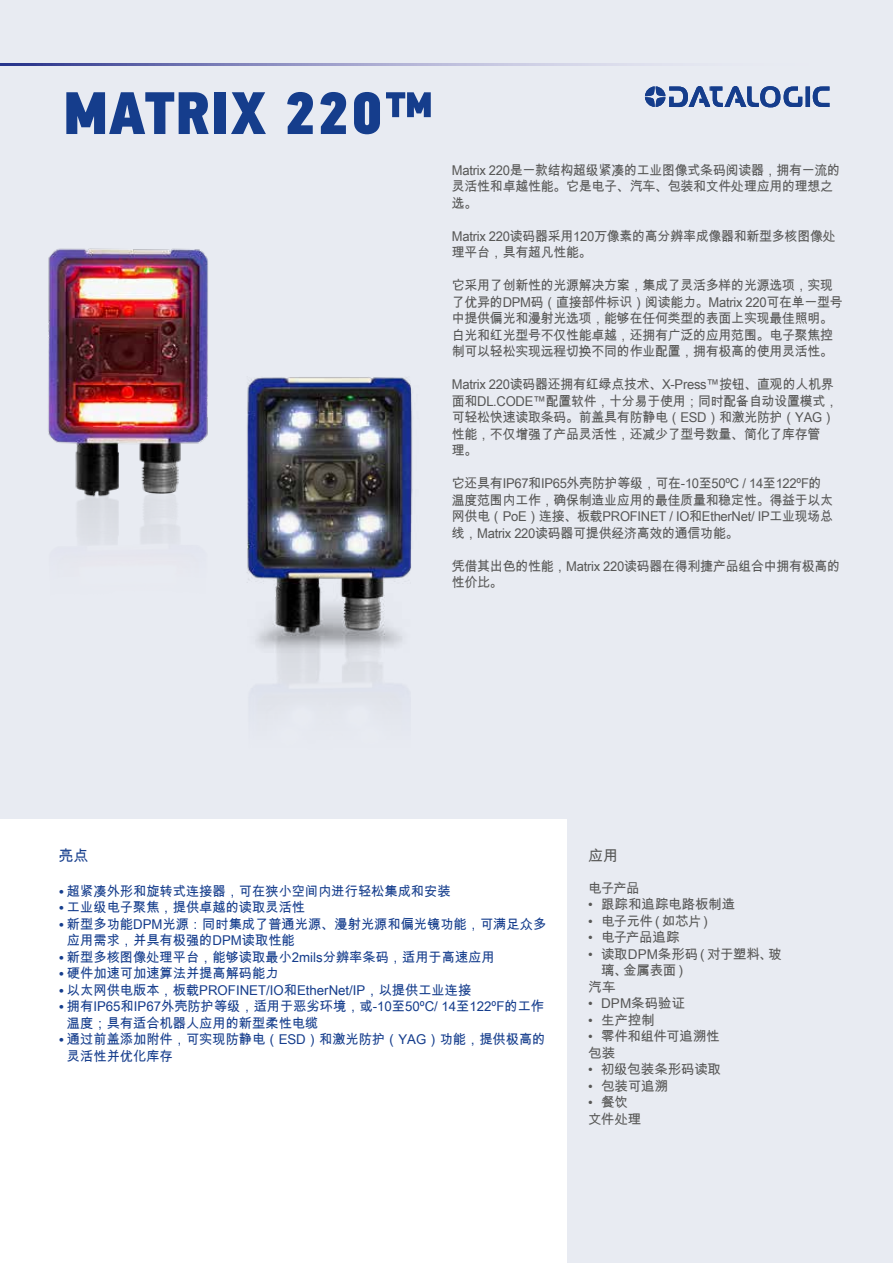
<style>
.page{position:relative;width:893px;height:1263px;background:#e8ebf2}
.page>*{position:absolute;margin:0;border:0;box-sizing:border-box;transform-origin:0 0}
.t1{font:60px "PF Din Text Cond Pro X Black";letter-spacing:.01em;color:#153d8c}
.t2{font:15px "Arial Unicode MS";color:#575756}
.t3{font:15px "Arial Unicode MS";color:#153d8c}
.t4{font:13.5px/16.5px "Arial Unicode MS";letter-spacing:-.02em;color:#575756;scale:.96 1}
.t5{font:13.5px/16.5px "Arial Unicode MS";color:#153d8c}
.t6{font:13.5px/16.5px "Arial Unicode MS";letter-spacing:-.02em;color:#575756}
.t7{font:13.5px "Arial Unicode MS";color:#575756}
.s1{font-family:"PF Din Text Cond Pro";font-size:15px}
</style>
<div class="page">
<svg style="left:0;top:64px;width:645px;height:1px"></svg>
<img style="left:48px;top:248px;width:160px;height:293px">
<img style="left:247px;top:377px;width:166px;height:315px">
<div style="left:0;top:820px;width:567px;height:443px;background:#fff"></div>
<svg style="left:645px;top:86px;width:184px;height:21px"></svg>
<h1 class="t1" style="left:63px;top:75px;width:372px">MATRIX 220™</h1>
<p class="t4" style="left:452px;top:161px;width:406px">Matrix 220是一款结构超级紧凑的工业图像式条码阅读器，拥有一流的灵活性和卓越性能。它是电子、汽车、包装和文件处理应用的理想之选。</p>
<p class="t4" style="left:452px;top:227px;width:401px">Matrix 220读码器采用120万像素的高分辨率成像器和新型多核图像处理平台，具有超凡性能。</p>
<p class="t4" style="left:452px;top:277px;width:409px">它采用了创新性的光源解决方案，集成了灵活多样的光源选项，实现了优异的DPM码（直接部件标识）阅读能力。Matrix 220可在单一型号中提供偏光和漫射光选项，能够在任何类型的表面上实现最佳照明。白光和红光型号不仅性能卓越，还拥有广泛的应用范围。电子聚焦控制可以轻松实现远程切换不同的作业配置，拥有极高的使用灵活性。</p>
<p class="t4" style="left:452px;top:376px;width:404px">Matrix 220读码器还拥有红绿点技术、X-Press™按钮、直观的人机界面和DL.CODE™配置软件，十分易于使用；同时配备自动设置模式，可轻松快速读取条码。前盖具有防静电（ESD）和激光防护（YAG）性能，不仅增强了产品灵活性，还减少了型号数量、简化了库存管<br>理。</p>
<p class="t4" style="left:452px;top:475px;width:399px">它还具有IP67和IP65外壳防护等级，可在-10至50ºC / 14至122ºF的温度范围内工作，确保制造业应用的最佳质量和稳定性。得益于以太网供电（PoE）连接、板载PROFINET / IO和EtherNet/ IP工业现场总线，Matrix 220读码器可提供经济高效的通信功能。</p>
<p class="t4" style="left:452px;top:557px;width:406px">凭借其出色的性能，Matrix 220读码器在得利捷产品组合中拥有极高的性价比。</p>
<p class="t3" style="left:58px;top:845px;width:31px">亮点</p>
<p class="t5" style="left:58px;top:882px;width:394px"><span class="s1">•</span> 超紧凑外形和旋转式连接器，可在狭小空间内进行轻松集成和安装</p>
<p class="t5" style="left:58px;top:899px;width:248px"><span class="s1">•</span> 工业级电子聚焦，提供卓越的读取灵活性</p>
<p class="t5" style="left:67px;top:915px;width:481px;text-indent:-9px"><span class="s1">•</span> 新型多功能DPM光源：同时集成了普通光源、漫射光源和偏光镜功能，可满足众多应用需求，并具有极强的DPM读取性能</p>
<p class="t5" style="left:58px;top:948px;width:438px"><span class="s1">•</span> 新型多核图像处理平台，能够读取最小2mils分辨率条码，适用于高速应用</p>
<p class="t5" style="left:58px;top:965px;width:222px"><span class="s1">•</span> 硬件加速可加速算法并提高解码能力</p>
<p class="t5" style="left:58px;top:981px;width:414px"><span class="s1">•</span> 以太网供电版本，板载PROFINET/IO和EtherNet/IP，以提供工业连接</p>
<p class="t5" style="left:67px;top:998px;width:479px;text-indent:-9px"><span class="s1">•</span> 拥有IP65和IP67外壳防护等级，适用于恶劣环境，或-10至50ºC/ 14至122ºF的工作温度；具有适合机器人应用的新型柔性电缆</p>
<p class="t5" style="left:67px;top:1031px;width:480px;text-indent:-9px"><span class="s1">•</span> 通过前盖添加附件，可实现防静电（ESD）和激光防护（YAG）功能，提供极高的灵活性并优化库存</p>
<p class="t2" style="left:588px;top:845px;width:31px">应用</p>
<p class="t6" style="left:588px;top:879px;width:53px">电子产品</p>
<p class="t7" style="left:588px;top:894px;width:149px">• 跟踪和追踪电路板制造</p>
<p class="t6" style="left:588px;top:912px;width:126px">• 电子元件（如芯片）</p>
<p class="t6" style="left:588px;top:929px;width:93px">• 电子产品追踪</p>
<p class="t6" style="left:588px;top:945px;width:195px">• 读取DPM条形码（对于塑料、玻</p>
<p class="t6" style="left:601px;top:962px;width:88px">璃、金属表面）</p>
<p class="t6" style="left:588px;top:978px;width:29px">汽车</p>
<p class="t7" style="left:588px;top:993px;width:99px">• DPM条码验证</p>
<p class="t6" style="left:588px;top:1011px;width:68px">• 生产控制</p>
<p class="t6" style="left:588px;top:1028px;width:133px">• 零件和组件可追溯性包装</p>
<p class="t6" style="left:588px;top:1061px;width:134px">• 初级包装条形码读取</p>
<p class="t6" style="left:588px;top:1077px;width:81px">• 包装可追溯</p>
<p class="t6" style="left:588px;top:1094px;width:55px">• 餐饮文件处理</p>
</div>
